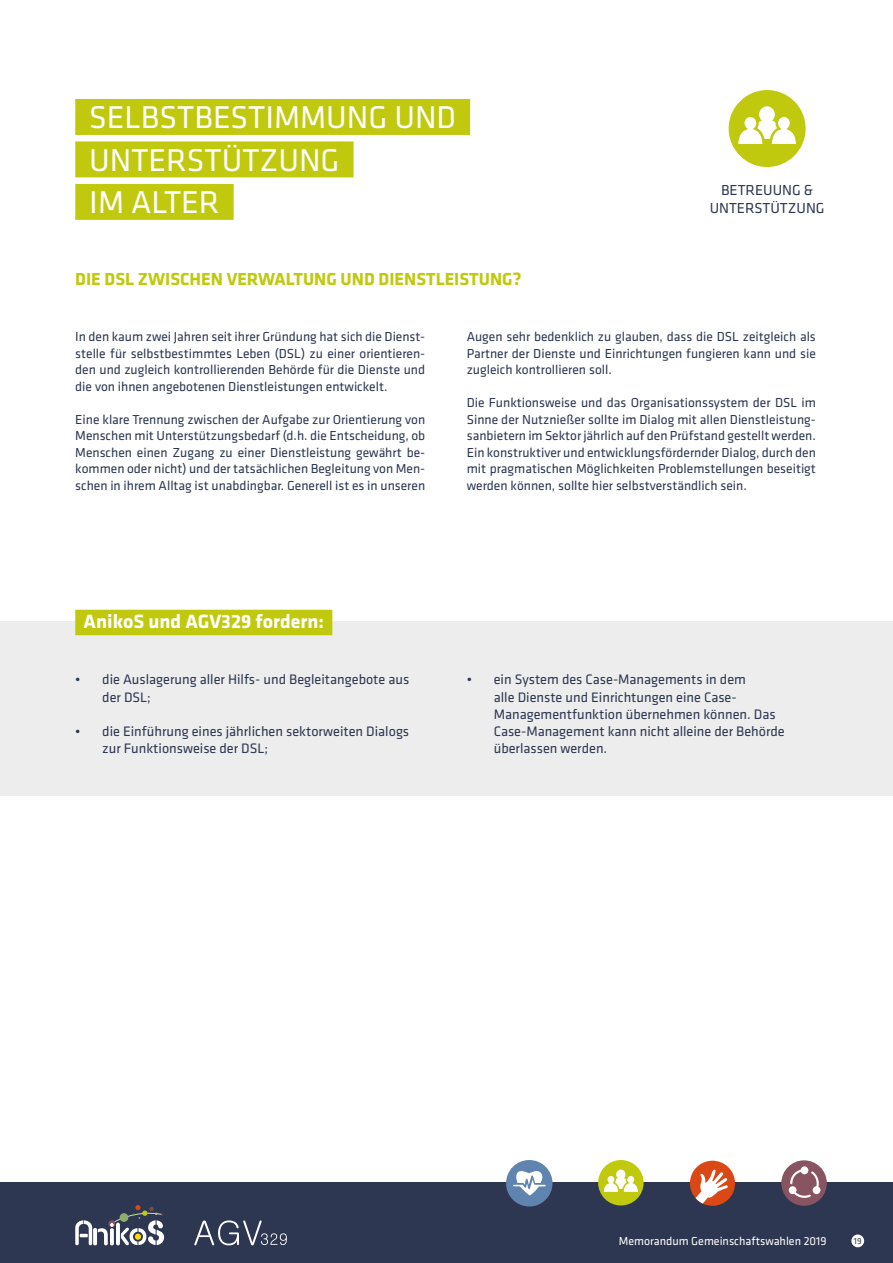
<style>
.page{position:relative;width:893px;height:1263px;background:#fff}
.page>*{position:absolute;margin:0;border:0;box-sizing:border-box;transform-origin:0 0}
.t1{font:32.7px/42.5px "Klavika";color:#fff}
.t2{font:700 19.95px "Klavika";color:#fff}
.t3{font:700 18px "Klavika";color:#c0c90d}
.t4{font:15px/18px "Klavika";color:#2d3751;text-align:center}
.t5{font:14.25px/17.2px "Klavika";color:#2d3751}
.t6{font:13.5px/16.5px "Klavika";color:#2d3751;text-align:justify}
.t7{font:12px "Klavika";color:#fff}
.t8{font:9px "Klavika";color:#2d3751}
</style>
<div class="page">
<div style="left:0;top:1182px;width:893px;height:81px;background:#2d3751"></div>
<div style="left:781px;top:1160px;width:46px;height:46px;background:#885461;border-radius:50%"></div>
<div style="left:801px;top:1166px;width:7px;height:8px;background:#fff;border-radius:50%"></div>
<svg style="left:789px;top:1168px;width:31px;height:30px"></svg>
<div style="left:506px;top:1160px;width:46px;height:46px;background:#5f84b0;border-radius:50%"></div>
<svg style="left:513px;top:1171px;width:33px;height:24px"></svg>
<div style="left:598px;top:1160px;width:46px;height:45px;background:#c0c90d;border-radius:50%"></div>
<svg style="left:601px;top:1169px;width:39px;height:23px"></svg>
<div style="left:690px;top:1161px;width:45px;height:45px;background:#da4815;border-radius:50%"></div>
<svg style="left:690px;top:1169px;width:38px;height:37px"></svg>
<svg style="left:75px;top:1205px;width:89px;height:41px"></svg>
<svg style="left:194px;top:1220px;width:93px;height:25px"></svg>
<div style="left:851px;top:1234px;width:13px;height:13px;background:#fff;border-radius:50%"></div>
<div style="left:729px;top:90px;width:77px;height:77px;background:#c0c90d;border-radius:50%"></div>
<svg style="left:734px;top:106px;width:66px;height:38px"></svg>
<div style="left:0;top:621px;width:893px;height:174px;background:#ededed"></div>
<div style="left:75px;top:610px;width:257px;height:25px;background:#c0c90d"></div>
<div style="left:75px;top:99px;width:395px;height:36px;background:#c0c90d"></div>
<div style="left:75px;top:141px;width:279px;height:36px;background:#c0c90d"></div>
<div style="left:75px;top:184px;width:159px;height:36px;background:#c0c90d"></div>
<h1 class="t1" style="left:89px;top:97px;width:368px">SELBSTBESTIMMUNG UND<br>UNTERSTÜTZUNG<br>IM ALTER</h1>
<h3 class="t3" style="left:75px;top:269px;width:448px">DIE DSL ZWISCHEN VERWALTUNG UND DIENSTLEISTUNG?</h3>
<p class="t4" style="left:710px;top:181px;width:116px">BETREUUNG &amp;<br>UNTERSTÜTZUNG</p>
<p class="t6" style="left:75px;top:329px;width:351px">In den kaum zwei Jahren seit ihrer Gründung hat sich die Dienst&shy;stelle für selbstbestimmtes Leben (DSL) zu einer orientieren&shy;den und zugleich kontrollierenden Behörde für die Dienste und die von ihnen angebotenen Dienstleistungen entwickelt.</p>
<p class="t6" style="left:75px;top:411px;width:351px">Eine klare Trennung zwischen der Aufgabe zur Orientierung von Menschen mit Unterstützungsbedarf (d.h. die Entscheidung, ob Menschen einen Zugang zu einer Dienstleistung gewährt be&shy;kommen oder nicht) und der tatsächlichen Begleitung von Men&shy;schen in ihrem Alltag ist unabdingbar. Generell ist es in unseren</p>
<p class="t6" style="left:467px;top:329px;width:351px">Augen sehr bedenklich zu glauben, dass die DSL zeitgleich als Partner der Dienste und Einrichtungen fungieren kann und sie zugleich kontrollieren soll.</p>
<p class="t6" style="left:467px;top:395px;width:351px">Die Funktionsweise und das Organisationssystem der DSL im Sinne der Nutznießer sollte im Dialog mit allen Dienstleistung&shy;sanbietern im Sektor jährlich auf den Prüfstand gestellt werden.<br>Ein konstruktiver und entwicklungsfördernder Dialog, durch den mit pragmatischen Möglichkeiten Problemstellungen beseitigt werden können, sollte hier selbstverständlich sein.</p>
<h2 class="t2" style="left:84px;top:611px;width:242px">AnikoS und AGV329 fordern:</h2>
<p class="t5" style="left:102px;top:671px;width:309px;text-indent:-27px">• die Auslagerung aller Hilfs- und Begleitangebote aus der DSL;</p>
<p class="t5" style="left:102px;top:723px;width:308px;text-indent:-27px">• die Einführung eines jährlichen sektorweiten Dialogs zur Funktionsweise der DSL;</p>
<p class="t5" style="left:494px;top:671px;width:292px;text-indent:-27px">• ein System des Case-Managements in dem<br>alle Dienste und Einrichtungen eine Case-Managementfunktion übernehmen können. Das Case-Management kann nicht alleine der Behörde überlassen werden.</p>
<p class="t7" style="left:619px;top:1235px;width:209px">Memorandum Gemeinschaftswahlen 2019</p>
<p class="t8" style="left:854px;top:1236px;width:9px">19</p>
</div>
